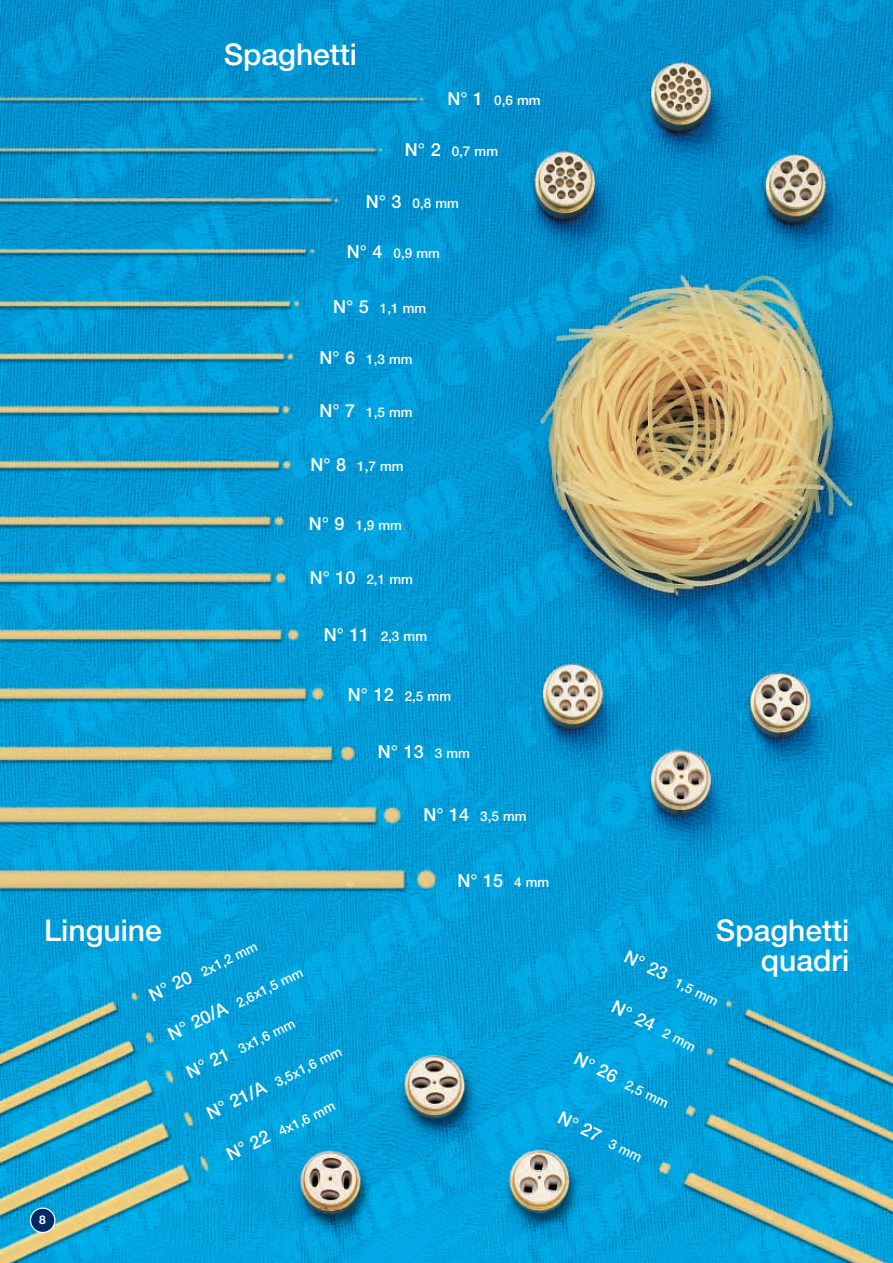
<style>
.page{position:relative;width:893px;height:1263px;background:#fff}
.page>*{position:absolute;margin:0;border:0;box-sizing:border-box;transform-origin:0 0}
.t1{font:500 30px/30px "Helvetica Neue";color:#fff;text-align:right}
.t2{font:500 18px "Helvetica Neue";color:#fff}
.t3{font:500 13.5px "Helvetica Neue";color:#fff}
.t4{font:700 12px "Helvetica Neue";color:#fff}
.s1{font-size:18px}
.s2{font-size:13.5px}
</style>
<div class="page">
<img style="left:0;top:0;width:892px;height:1263px">
<svg style="left:30px;top:1208px;width:25px;height:25px"></svg>
<h1 class="t1" style="left:224px;top:43px;width:135px">Spaghetti</h1>
<p class="t3" style="left:447px;top:95px;width:95px"><span class="s1">N° 1</span> 0,6 mm</p>
<p class="t3" style="left:405px;top:146px;width:95px"><span class="s1">N° 2</span> 0,7 mm</p>
<p class="t3" style="left:366px;top:199px;width:95px"><span class="s1">N° 3</span> 0,8 mm</p>
<p class="t3" style="left:347px;top:248px;width:95px"><span class="s1">N° 4</span> 0,9 mm</p>
<p class="t3" style="left:333px;top:304px;width:95px"><span class="s1">N° 5</span> 1,1 mm</p>
<p class="t3" style="left:319px;top:355px;width:95px"><span class="s1">N° 6</span> 1,3 mm</p>
<p class="t3" style="left:319px;top:407px;width:95px"><span class="s1">N° 7</span> 1,5 mm</p>
<p class="t3" style="left:310px;top:462px;width:95px"><span class="s1">N° 8</span> 1,7 mm</p>
<p class="t3" style="left:309px;top:520px;width:95px"><span class="s1">N° 9</span> 1,9 mm</p>
<p class="t3" style="left:310px;top:574px;width:105px"><span class="s1">N° 10</span> 2,1 mm</p>
<p class="t3" style="left:324px;top:631px;width:105px"><span class="s1">N° 11</span> 2,3 mm</p>
<p class="t3" style="left:348px;top:691px;width:105px"><span class="s1">N° 12</span> 2,5 mm</p>
<h2 class="t2" style="left:378px;top:745px;width:93px">N° 13 <span class="s2">3 mm</span></h2>
<p class="t3" style="left:423px;top:811px;width:105px"><span class="s1">N° 14</span> 3,5 mm</p>
<h2 class="t2" style="left:457px;top:874px;width:93px">N° 15 <span class="s2">4 mm</span></h2>
<h1 class="t1" style="left:44px;top:918px;width:119px">Linguine</h1>
<h1 class="t1" style="left:716px;top:918px;width:135px">Spaghetti quadri</h1>
<p class="t3" style="left:148px;top:993px;width:119px;rotate:-26deg"><span class="s1">N° 20</span> 2x1,2 mm</p>
<p class="t3" style="left:627px;top:952px;width:105px;rotate:26deg"><span class="s1">N° 23</span> 1,5 mm</p>
<p class="t3" style="left:167px;top:1032px;width:149px;rotate:-26deg"><span class="s1">N° 20/A</span> 2,6x1,5 mm</p>
<h2 class="t2" style="left:616px;top:1000px;width:93px;rotate:26deg">N° 24 <span class="s2">2 mm</span></h2>
<p class="t3" style="left:577px;top:1055px;width:105px;rotate:26deg"><span class="s1">N° 26</span> 2,5 mm</p>
<h2 class="t2" style="left:562px;top:1111px;width:93px;rotate:26deg">N° 27 <span class="s2">3 mm</span></h2>
<p class="t3" style="left:186px;top:1070px;width:119px;rotate:-26deg"><span class="s1">N° 21</span> 3x1,6 mm</p>
<p class="t3" style="left:206px;top:1111px;width:149px;rotate:-26deg"><span class="s1">N° 21/A</span> 3,5x1,6 mm</p>
<p class="t3" style="left:226px;top:1152px;width:119px;rotate:-26deg"><span class="s1">N° 22</span> 4x1,6 mm</p>
<p class="t4" style="left:39px;top:1216px;width:8px">8</p>
</div>
